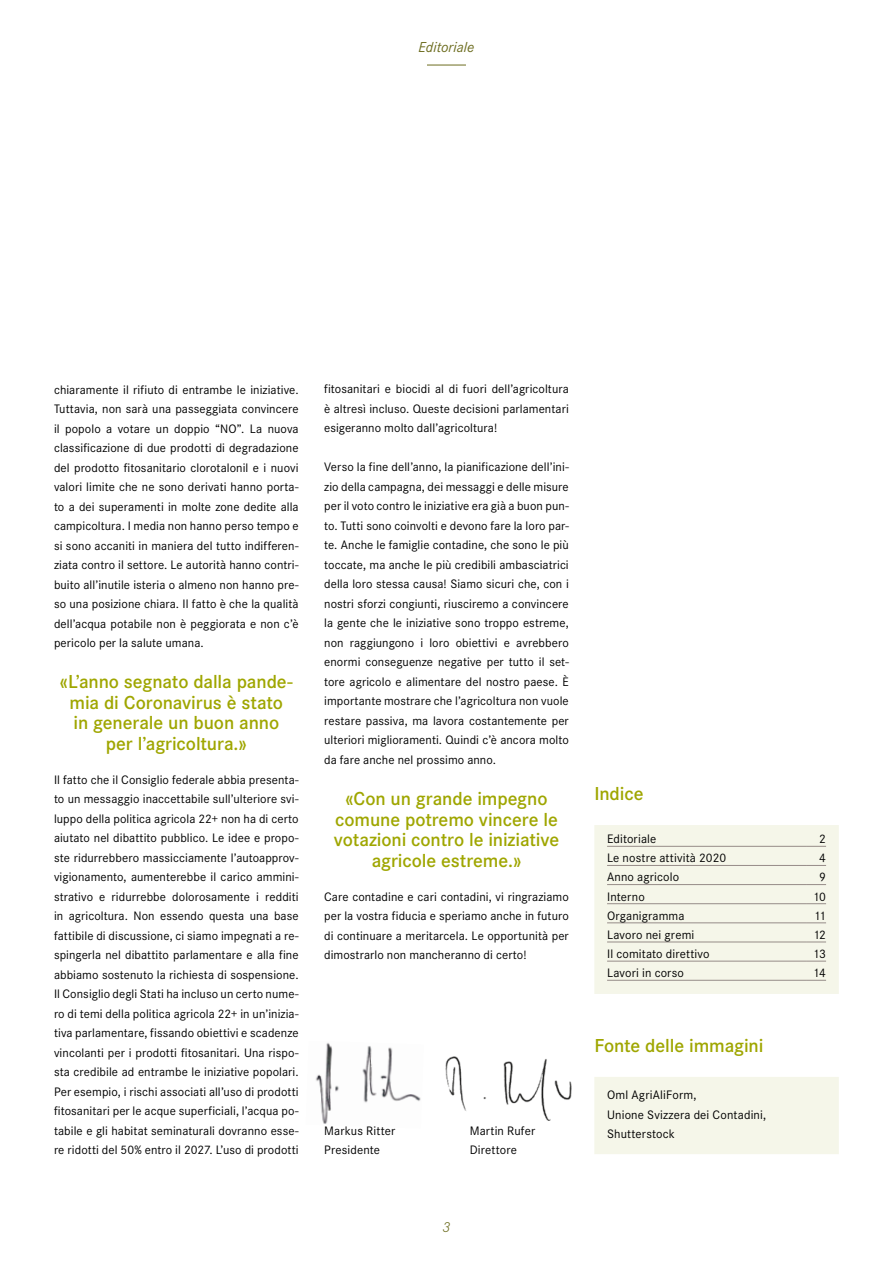
<style>
.page{position:relative;width:893px;height:1263px;background:#fff}
.page>*{position:absolute;margin:0;border:0;box-sizing:border-box;transform-origin:0 0}
.t1{font:600 19.5px/20.7px "Corporate S";letter-spacing:-.005em;color:#9fa600;text-align:center}
.t2{font:italic 15px "Corporate S";letter-spacing:.005em;color:#6d6d20}
.t3{font:italic 300 15px "Corporate S";color:#6d6d20}
.t4{font:12.75px/19.5px "Corporate S";letter-spacing:.01em;color:#000;text-align:justify}
</style>
<div class="page">
<hr style="left:427px;top:65px;width:39px;height:1px;background:#6d6d20">
<svg style="left:594px;top:825px;width:245px;height:169px;background:#f0f1e4"></svg>
<div style="left:594px;top:1077px;width:245px;height:77px;background:#f5f6e9"></div>
<img style="left:315px;top:1043px;width:106px;height:81px">
<img style="left:446px;top:1057px;width:126px;height:64px">
<p class="t2" style="left:418px;top:39px;width:57px">Editoriale</p>
<p class="t4" style="left:54px;top:380px;width:246px">chiaramente il rifiuto di entrambe le iniziative.<br>Tuttavia, non sarà una passeggiata convincere il popolo a votare un doppio “NO”. La nuova classificazione di due prodotti di degradazione del prodotto fitosanitario clorotalonil e i nuovi valori limite che ne sono derivati hanno porta&shy;to a dei superamenti in molte zone dedite alla campicoltura. I media non hanno perso tempo e si sono accaniti in maniera del tutto indifferen&shy;ziata contro il settore. Le autorità hanno contri&shy;buito all’inutile isteria o almeno non hanno pre&shy;so una posizione chiara. Il fatto è che la qualità dell’acqua potabile non è peggiorata e non c’è pericolo per la salute umana.</p>
<h1 class="t1" style="left:60px;top:671px;width:234px">«L’anno segnato dalla pande&shy;mia di Coronavirus è stato in generale un buon anno per l’agricoltura.»</h1>
<p class="t4" style="left:54px;top:770px;width:246px">Il fatto che il Consiglio federale abbia presenta&shy;to un messaggio inaccettabile sull’ulteriore svi&shy;luppo della politica agricola 22+ non ha di certo aiutato nel dibattito pubblico. Le idee e propo&shy;ste ridurrebbero massicciamente l’autoapprov&shy;vigionamento, aumenterebbe il carico ammini&shy;strativo e ridurrebbe dolorosamente i redditi in agricoltura. Non essendo questa una base fattibile di discussione, ci siamo impegnati a re&shy;spingerla nel dibattito parlamentare e alla fine abbiamo sostenuto la richiesta di sospensione.<br>Il Consiglio degli Stati ha incluso un certo nume&shy;ro di temi della politica agricola 22+ in un’inizia&shy;tiva parlamentare, fissando obiettivi e scadenze vincolanti per i prodotti fitosanitari. Una rispo&shy;sta credibile ad entrambe le iniziative popolari.<br>Per esempio, i rischi associati all’uso di prodotti fitosanitari per le acque superficiali, l’acqua po&shy;tabile e gli habitat seminaturali dovranno esse&shy;re ridotti del 50% entro il 2027. L’uso di prodotti</p>
<p class="t4" style="left:324px;top:380px;width:246px">fitosanitari e biocidi al di fuori dell’agricoltura è altresì incluso. Queste decisioni parlamentari esigeranno molto dall’agricoltura!</p>
<p class="t4" style="left:324px;top:458px;width:246px">Verso la fine dell’anno, la pianificazione dell’ini&shy;zio della campagna, dei messaggi e delle misure per il voto contro le iniziative era già a buon pun&shy;to. Tutti sono coinvolti e devono fare la loro par&shy;te. Anche le famiglie contadine, che sono le più toccate, ma anche le più credibili ambasciatrici della loro stessa causa! Siamo sicuri che, con i nostri sforzi congiunti, riusciremo a convincere la gente che le iniziative sono troppo estreme, non raggiungono i loro obiettivi e avrebbero enormi conseguenze negative per tutto il set&shy;tore agricolo e alimentare del nostro paese. È importante mostrare che l’agricoltura non vuole restare passiva, ma lavora costantemente per ulteriori miglioramenti. Quindi c’è ancora molto da fare anche nel prossimo anno.</p>
<h1 class="t1" style="left:334px;top:788px;width:227px">«Con un grande impegno comune potremo vincere le votazioni contro le iniziative agricole estreme.»</h1>
<p class="t4" style="left:324px;top:887px;width:246px">Care contadine e cari contadini, vi ringraziamo per la vostra fiducia e speriamo anche in futuro di continuare a meritarcela. Le opportunità per dimostrarlo non mancheranno di certo!</p>
<p class="t4" style="left:324px;top:1121px;width:73px">Markus Ritter</p>
<p class="t4" style="left:470px;top:1121px;width:67px">Martin Rufer</p>
<p class="t4" style="left:324px;top:1140px;width:58px">Presidente</p>
<p class="t4" style="left:470px;top:1140px;width:49px">Direttore</p>
<p class="t3" style="left:443px;top:1219px;width:9px">3</p>
<h1 class="t1" style="left:594px;top:783px;width:51px">Indice</h1>
<p class="t4" style="left:607px;top:829px;width:51px">Editoriale</p>
<p class="t4" style="left:819px;top:829px;width:8px">2</p>
<p class="t4" style="left:607px;top:848px;width:121px">Le nostre attività 2020</p>
<p class="t4" style="left:819px;top:848px;width:8px">4</p>
<p class="t4" style="left:607px;top:867px;width:74px">Anno agricolo</p>
<p class="t4" style="left:819px;top:867px;width:8px">9</p>
<p class="t4" style="left:607px;top:887px;width:39px">Interno</p>
<p class="t4" style="left:813px;top:887px;width:15px">10</p>
<p class="t4" style="left:607px;top:906px;width:79px">Organigramma</p>
<p class="t4" style="left:814px;top:906px;width:14px">11</p>
<p class="t4" style="left:607px;top:925px;width:89px">Lavoro nei gremi</p>
<p class="t4" style="left:813px;top:925px;width:15px">12</p>
<p class="t4" style="left:607px;top:944px;width:104px">Il comitato direttivo</p>
<p class="t4" style="left:813px;top:944px;width:15px">13</p>
<p class="t4" style="left:607px;top:963px;width:78px">Lavori in corso</p>
<p class="t4" style="left:813px;top:963px;width:15px">14</p>
<h1 class="t1" style="left:594px;top:1035px;width:171px">Fonte delle immagini</h1>
<p class="t4" style="left:607px;top:1085px;width:161px;text-align:left">Oml AgriAliForm,<br>Unione Svizzera dei Contadini,<br>Shutterstock</p>
</div>
